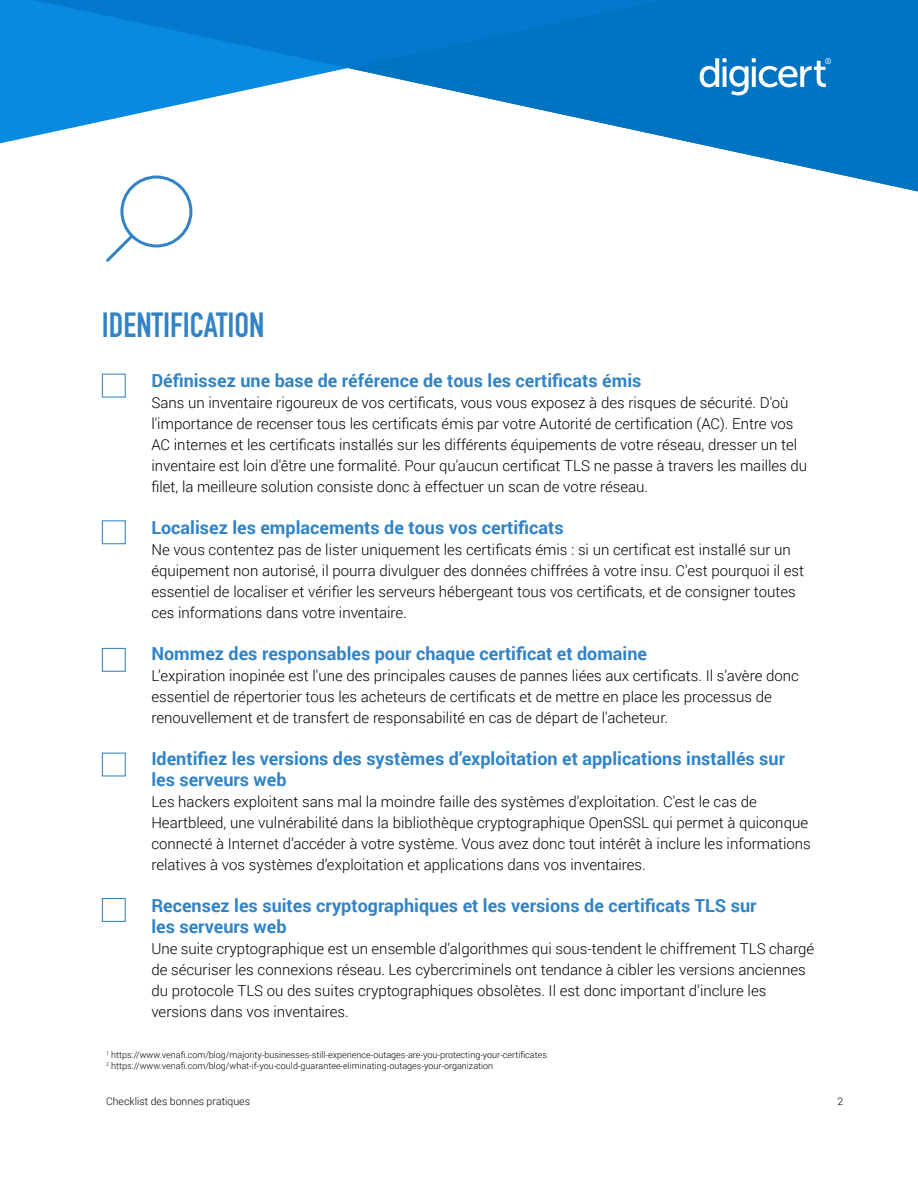
<style>
.page{position:relative;width:918px;height:1188px;background:#fff}
.page>*{position:absolute;margin:0;border:0;box-sizing:border-box;transform-origin:0 0}
.t1{font:700 34.5px "DIN Condensed";color:#3183c5}
.t2{font:700 18px/21px "Roboto";color:#3183c5}
.t3{font:300 15px/21px "Roboto";color:#000}
.t4{font:300 10.5px "Roboto";color:#000}
.t5{font:300 9px/10.8px "Roboto";color:#000}
</style>
<div class="page">
<svg style="left:0;top:0;width:348px;height:143px;fill:#088ae0"></svg>
<svg style="left:348px;top:0;width:570px;height:191px;fill:#0073c2"></svg>
<svg style="left:34px;top:0;width:628px;height:68px;background:#037bce"></svg>
<svg style="left:106px;top:175px;width:87px;height:87px"></svg>
<svg style="left:700px;top:58px;width:131px;height:37px"></svg>
<div style="left:102px;top:374px;width:24px;height:24px;border:1px solid #3183c5"></div>
<div style="left:102px;top:520px;width:24px;height:24px;border:1px solid #3183c5"></div>
<div style="left:102px;top:648px;width:24px;height:24px;border:1px solid #3183c5"></div>
<div style="left:102px;top:753px;width:24px;height:24px;border:1px solid #3183c5"></div>
<div style="left:102px;top:898px;width:24px;height:24px;border:1px solid #3183c5"></div>
<h1 class="t1" style="left:102px;top:301px;width:164px">IDENTIFICATION</h1>
<p class="t2" style="left:151px;top:370px;width:492px">Définissez une base de référence de tous les certificats émis</p>
<p class="t3" style="left:151px;top:392px;width:657px">Sans un inventaire rigoureux de vos certificats, vous vous exposez à des risques de sécurité. D'où l'importance de recenser tous les certificats émis par votre Autorité de certification (AC). Entre vos AC internes et les certificats installés sur les différents équipements de votre réseau, dresser un tel inventaire est loin d'être une formalité. Pour qu'aucun certificat TLS ne passe à travers les mailles du filet, la meilleure solution consiste donc à effectuer un scan de votre réseau.</p>
<p class="t2" style="left:151px;top:517px;width:414px">Localisez les emplacements de tous vos certificats</p>
<p class="t3" style="left:151px;top:539px;width:654px">Ne vous contentez pas de lister uniquement les certificats émis : si un certificat est installé sur un équipement non autorisé, il pourra divulguer des données chiffrées à votre insu. C'est pourquoi il est essentiel de localiser et vérifier les serveurs hébergeant tous vos certificats, et de consigner toutes ces informations dans votre inventaire.</p>
<p class="t2" style="left:151px;top:643px;width:497px">Nommez des responsables pour chaque certificat et domaine</p>
<p class="t3" style="left:151px;top:665px;width:649px">L’expiration inopinée est l'une des principales causes de pannes liées aux certificats. Il s’avère donc essentiel de répertorier tous les acheteurs de certificats et de mettre en place les processus de renouvellement et de transfert de responsabilité en cas de départ de l'acheteur.</p>
<p class="t2" style="left:151px;top:748px;width:635px">Identifiez les versions des systèmes d’exploitation et applications installés sur les serveurs web</p>
<p class="t3" style="left:151px;top:791px;width:661px">Les hackers exploitent sans mal la moindre faille des systèmes d’exploitation. C'est le cas de Heartbleed, une vulnérabilité dans la bibliothèque cryptographique OpenSSL qui permet à quiconque connecté à Internet d’accéder à votre système. Vous avez donc tout intérêt à inclure les informations relatives à vos systèmes d’exploitation et applications dans vos inventaires.</p>
<p class="t2" style="left:151px;top:895px;width:607px">Recensez les suites cryptographiques et les versions de certificats TLS sur les serveurs web</p>
<p class="t3" style="left:151px;top:938px;width:665px">Une suite cryptographique est un ensemble d’algorithmes qui sous-tendent le chiffrement TLS chargé de sécuriser les connexions réseau. Les cybercriminels ont tendance à cibler les versions anciennes du protocole TLS ou des suites cryptographiques obsolètes. Il est donc important d’inclure les versions dans vos inventaires.</p>
<p class="t5" style="left:106px;top:1050px;width:442px"><sup>1</sup> https://www.venafi.com/blog/majority-businesses-still-experience-outages-are-you-protecting-your-certificates<br><sup>2</sup> https://www.venafi.com/blog/what-if-you-could-guarantee-eliminating-outages-your-organization</p>
<p class="t4" style="left:106px;top:1094px;width:145px">Checklist des bonnes pratiques</p>
<p class="t4" style="left:837px;top:1094px;width:7px">2</p>
</div>
